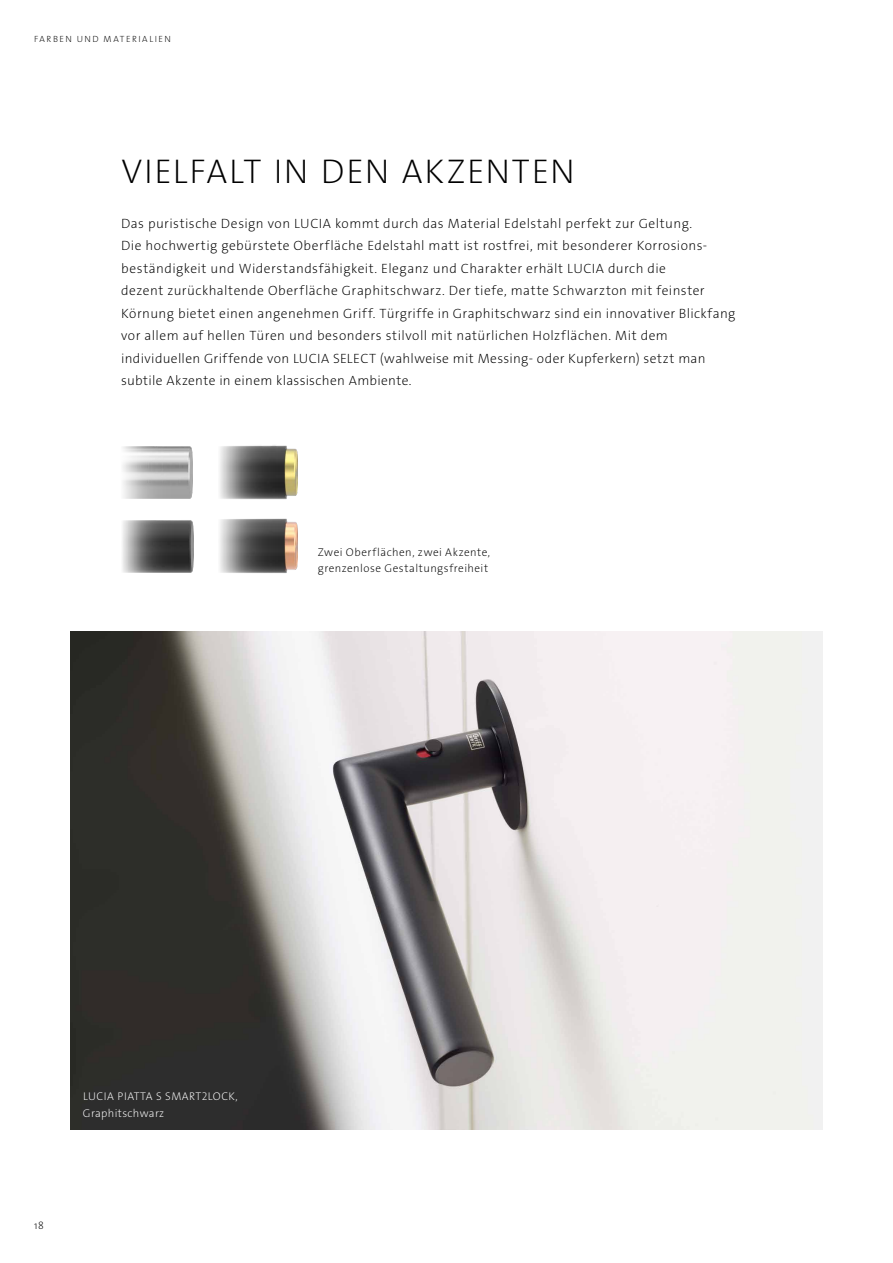
<style>
.page{position:relative;width:893px;height:1263px;background:#fff}
.page>*{position:absolute;margin:0;border:0;box-sizing:border-box;transform-origin:0 0}
.t1{font:200 34.5px "The Sans Os F";letter-spacing:.045em;color:#000}
.t2{font:200 13.5px/22.5px "The Sans Os F";letter-spacing:.03em;color:#000}
.t3{font:200 11.25px/16.5px "The Sans Os F";letter-spacing:.045em;color:#000}
.t4{font:200 11.25px/16.5px "The Sans Os F";letter-spacing:.03em;color:#fff}
.t5{font:200 10.5px "The Sans Os F";color:#000}
.t6{font:200 9px "The Sans Os F";letter-spacing:.165em;color:#000}
</style>
<div class="page">
<img style="left:70px;top:632px;width:753px;height:498px">
<img style="left:122px;top:520px;width:71px;height:53px">
<img style="left:220px;top:445px;width:77px;height:55px">
<img style="left:220px;top:518px;width:77px;height:55px">
<img style="left:123px;top:446px;width:70px;height:53px">
<p class="t6" style="left:34px;top:33px;width:138px">FARBEN UND MATERIALIEN</p>
<h1 class="t1" style="left:121px;top:149px;width:455px">VIELFALT IN DEN AKZENTEN</h1>
<p class="t2" style="left:121px;top:212px;width:616px">Das puristische Design von LUCIA kommt durch das Material Edelstahl perfekt zur Geltung.<br>Die hochwertig gebürstete Oberfläche Edelstahl matt ist rostfrei, mit besonderer Korrosions&shy;beständigkeit und Widerstandsfähigkeit. Eleganz und Charakter erhält LUCIA durch die<br>dezent zurückhaltende Oberfläche Graphitschwarz. Der tiefe, matte Schwarzton mit feinster Körnung bietet einen angenehmen Griff. Türgriffe in Graphitschwarz sind ein innovativer Blickfang vor allem auf hellen Türen und besonders stilvoll mit natürlichen Holzflächen. Mit dem individuellen Griffende von LUCIA SELECT (wahlweise mit Messing- oder Kupferkern) setzt man subtile Akzente in einem klassischen Ambiente.</p>
<p class="t3" style="left:318px;top:544px;width:174px">Zwei Oberflächen, zwei Akzente, grenzenlose Gestaltungsfreiheit</p>
<p class="t4" style="left:83px;top:1088px;width:156px">LUCIA PIATTA S SMART2LOCK,<br>Graphitschwarz</p>
<p class="t5" style="left:34px;top:1219px;width:11px">18</p>
</div>
